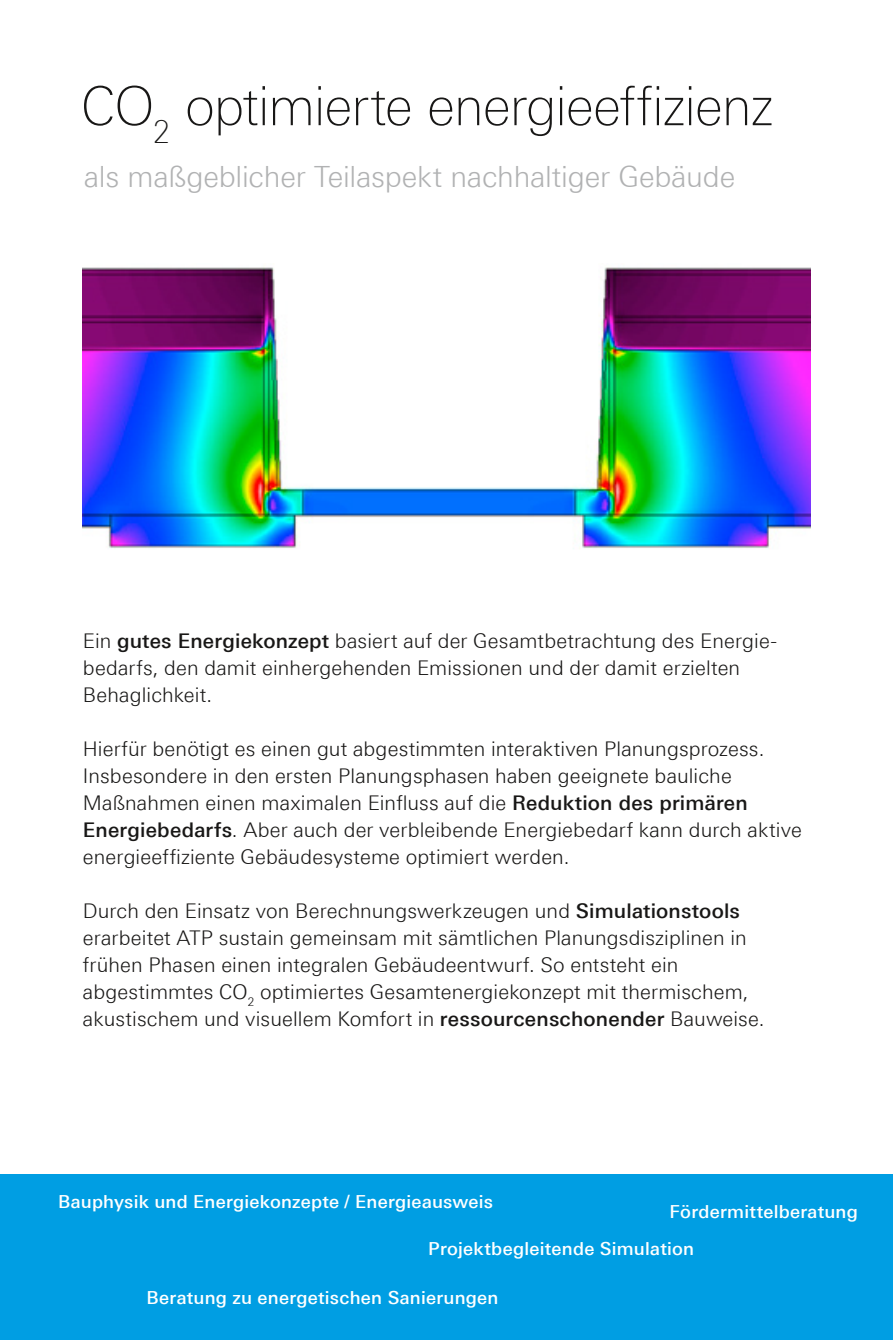
<style>
.page{position:relative;width:893px;height:1340px;background:#fff}
.page>*{position:absolute;margin:0;border:0;box-sizing:border-box;transform-origin:0 0}
.t1{font:100 54px "Linotype Univers 230";letter-spacing:-.015em;color:#181716}
.t2{font:300 29.25px "ATP Univers";letter-spacing:-.005em;color:#b1b2b3}
.t3{font:300 20.25px/27px "ATP Univers";letter-spacing:.005em;color:#181716}
.t4{font:500 18px "ATP Univers";letter-spacing:.015em;color:#fff}
.s1{font-weight:500}
</style>
<div class="page">
<div style="left:0;top:1174px;width:893px;height:165px;background:#009ee3"></div>
<img style="left:83px;top:267px;width:727px;height:282px">
<h1 class="t1" style="left:81px;top:75px;width:694px">CO<sub>2</sub> optimierte energieeffizienz</h1>
<h2 class="t2" style="left:84px;top:159px;width:652px">als maßgeblicher Teilaspekt nachhaltiger Gebäude</h2>
<p class="t3" style="left:83px;top:627px;width:696px">Ein <span class="s1">gutes Energiekonzept</span> basiert auf der Gesamtbetrachtung des Energie&shy;bedarfs, den damit einhergehenden Emissionen und der damit erzielten<br>Behaglichkeit.</p>
<p class="t3" style="left:83px;top:735px;width:720px">Hierfür benötigt es einen gut abgestimmten interaktiven Planungsprozess.<br>Insbesondere in den ersten Planungsphasen haben geeignete bauliche Maßnahmen einen maximalen Einfluss auf die <span class="s1">Reduktion des primären Energiebedarfs</span>. Aber auch der verbleibende Energiebedarf kann durch aktive energieeffiziente Gebäudesysteme optimiert werden.</p>
<p class="t3" style="left:83px;top:897px;width:683px">Durch den Einsatz von Berechnungswerkzeugen und <span class="s1">Simulationstools </span>erarbeitet ATP sustain gemeinsam mit sämtlichen Planungsdisziplinen in frühen Phasen einen integralen Gebäudeentwurf. So entsteht ein abgestimmtes CO<sub>2</sub> optimiertes Gesamtenergiekonzept mit thermischem, akustischem und visuellem Komfort in <span class="s1">ressourcenschonender</span> Bauweise.</p>
<p class="t4" style="left:58px;top:1190px;width:437px">Bauphysik und Energiekonzepte / Energieausweis</p>
<p class="t4" style="left:428px;top:1237px;width:267px">Projektbegleitende Simulation</p>
<p class="t4" style="left:670px;top:1200px;width:190px">Fördermittelberatung</p>
<p class="t4" style="left:147px;top:1286px;width:354px">Beratung zu energetischen Sanierungen</p>
</div>
